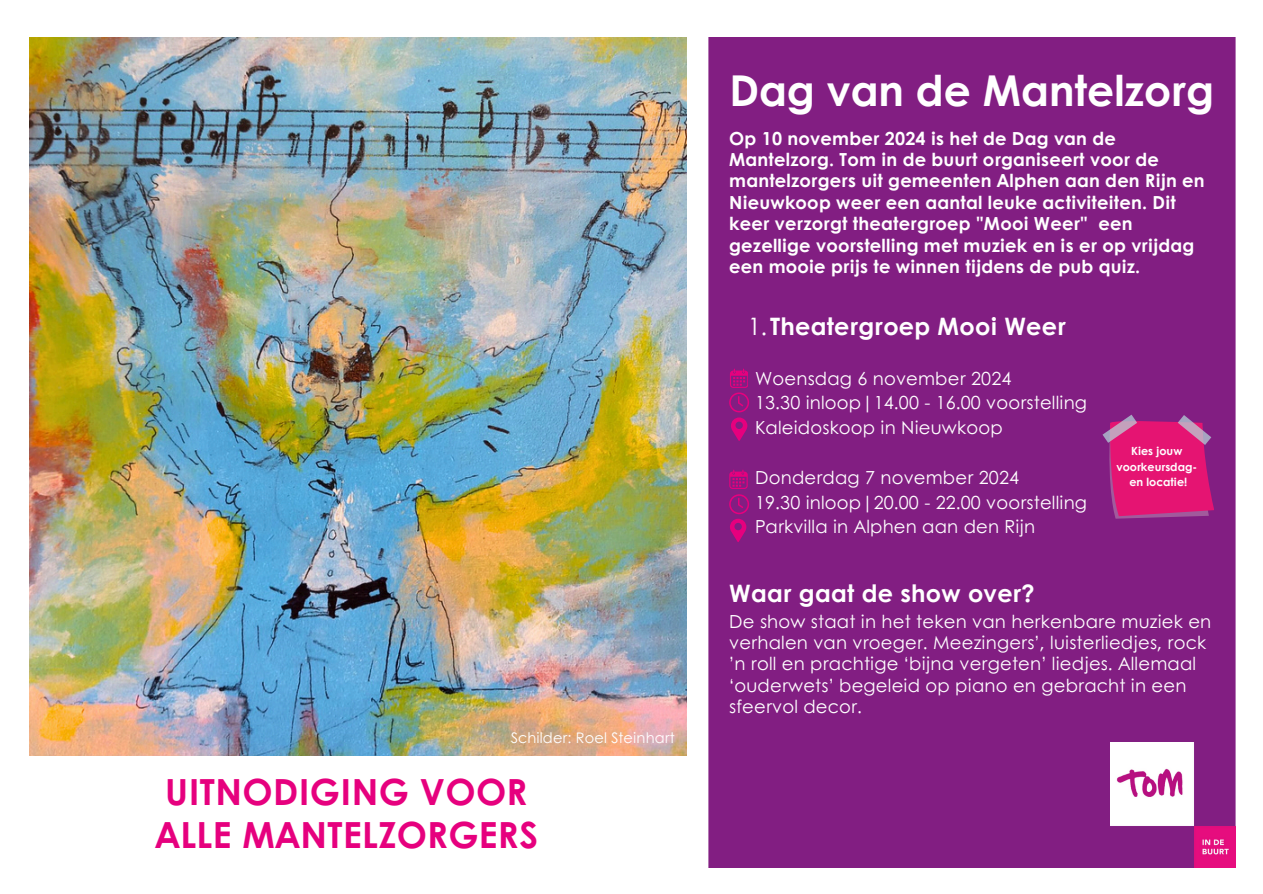
<style>
.page{position:relative;width:1263px;height:894px;background:#fff}
.page>*{position:absolute;margin:0;border:0;box-sizing:border-box;transform-origin:0 0}
.t1{font:700 42.45px "Century Gothic";color:#fff}
.t2{font:700 36px/42.8px "Century Gothic";letter-spacing:.01em;color:#e6007e}
.t3{font:700 24px "Century Gothic";letter-spacing:.01em;color:#fff}
.t4{font:18px/21.3px "Century Gothic";letter-spacing:.01em;color:#fff}
.t5{font:700 18px/21.3px "Century Gothic";letter-spacing:.01em;color:#fff}
.t6{font:14.55px "Century Gothic";letter-spacing:.01em;color:#fff}
.t7{font:700 11.25px "Century Gothic";color:#fff}
.s1{font-weight:400}
</style>
<div class="page">
<div style="left:708px;top:37px;width:528px;height:830px;background:#821e82"></div>
<img style="left:1110px;top:742px;width:125px;height:125px">
<img style="left:29px;top:37px;width:657px;height:718px">
<svg style="left:1102px;top:414px;width:112px;height:104px"></svg>
<svg style="left:729px;top:368px;width:20px;height:73px"></svg>
<svg style="left:729px;top:494px;width:20px;height:48px"></svg>
<svg style="left:729px;top:469px;width:18px;height:19px"></svg>
<h5 class="t6" style="left:511px;top:726px;width:165px">Schilder: Roel Steinhart</h5>
<p class="t2" style="left:155px;top:768px;width:384px">UITNODIGING VOOR<br>ALLE MANTELZORGERS</p>
<p class="t1" style="left:729px;top:59px;width:486px">Dag van de Mantelzorg</p>
<h1 class="t5" style="left:729px;top:126px;width:477px">Op 10 november 2024 is het de Dag van de Mantelzorg. Tom in de buurt organiseert voor de mantelzorgers uit gemeenten Alphen aan den Rijn en Nieuwkoop weer een aantal leuke activiteiten. Dit keer verzorgt theatergroep "Mooi Weer" een gezellige voorstelling met muziek en is er op vrijdag een mooie prijs te winnen tijdens de pub quiz.</h1>
<p class="t3" style="left:748px;top:307px;width:320px"><span class="s1">1.</span>Theatergroep Mooi Weer</p>
<h6 class="t4" style="left:755px;top:365px;width:333px;line-height:24.8px">Woensdag 6 november 2024<br>13.30 inloop|14.00 - 16.00 voorstelling<br>Kaleidoskoop in Nieuwkoop</h6>
<p class="t4" style="left:755px;top:464px;width:333px;line-height:24.8px">Donderdag 7 november 2024<br>19.30 inloop|20.00 - 22.00 voorstelling<br>Parkvilla in Alphen aan den Rijn</p>
<h6 class="t3" style="left:729px;top:575px;width:307px">Waar gaat de show over?</h6>
<p class="t7" style="left:1131px;top:442px;width:53px">Kies jouw</p>
<p class="t7" style="left:1116px;top:458px;width:82px">voorkeursdag-</p>
<p class="t7" style="left:1129px;top:473px;width:59px">en locatie!</p>
<p class="t4" style="left:729px;top:609px;width:484px">De show staat in het teken van herkenbare muziek en verhalen van vroeger. Meezingers’, luisterliedjes, rock ’n roll en prachtige ‘bijna vergeten’ liedjes. Allemaal ‘ouderwets’ begeleid op piano en gebracht in een sfeervol decor.</p>
</div>
